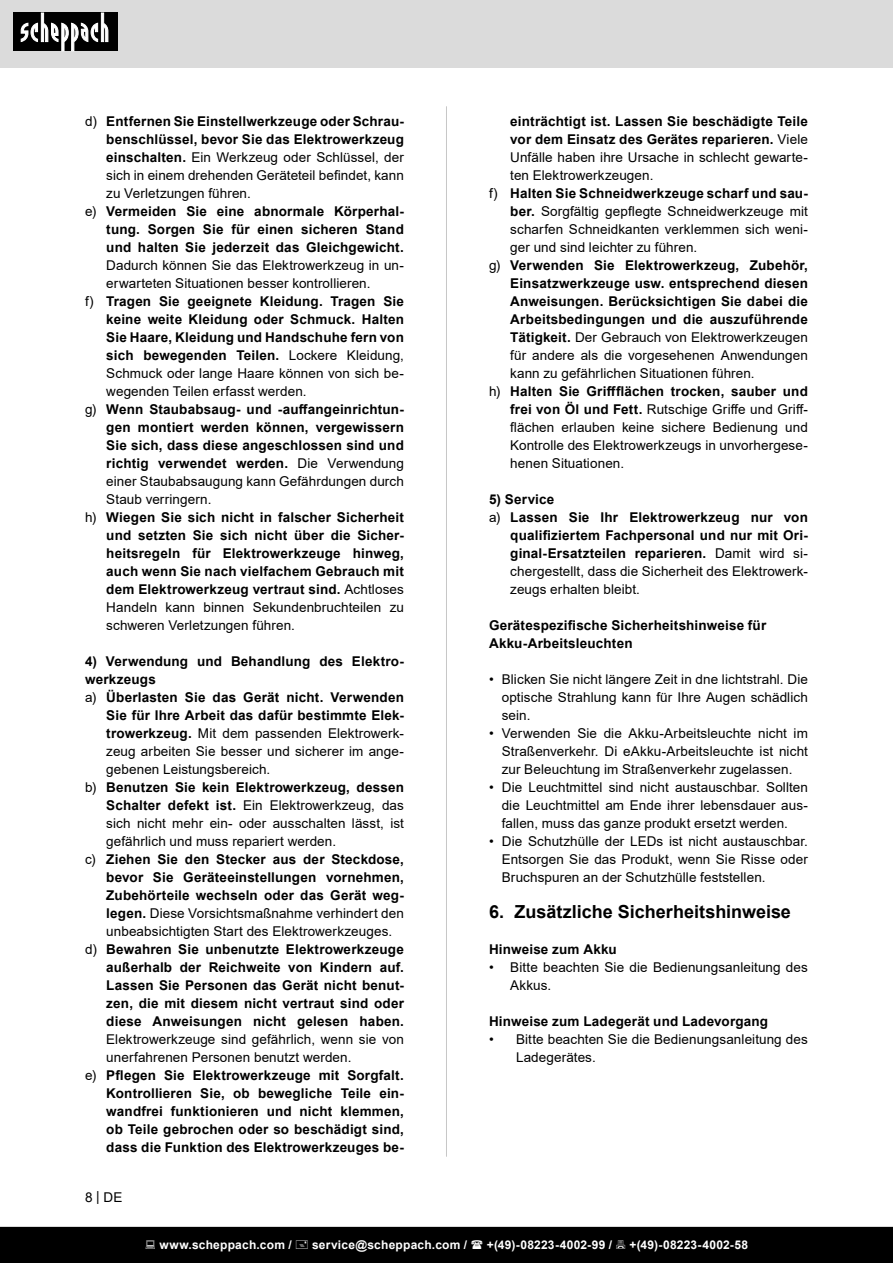
<style>
.page{position:relative;width:893px;height:1263px;background:#fff}
.page>*{position:absolute;margin:0;border:0;box-sizing:border-box;transform-origin:0 0}
.t1{font:700 18px "Arial";color:#000}
.Grundtext_Bold{font:700 13.5px/18px "Arial";letter-spacing:.015em;color:#000;text-align:justify}
.t2{font:13.5px/18px "Arial";letter-spacing:.005em;color:#000;text-align:justify}
.Basiseinstellung{font:700 13.5px "Arial";letter-spacing:.015em;color:#000}
.t3{font:700 12px "Arial";letter-spacing:.02em;color:#fff}
.s1{font-weight:700}
.s2{font-weight:400}
</style>
<div class="page">
<div style="left:0;top:0;width:893px;height:67px;background:#dbdbdb"></div>
<div style="left:13px;top:13px;width:105px;height:38px;background:#000"></div>
<svg style="left:21px;top:13px;width:87px;height:38px"></svg>
<hr style="left:446px;top:106px;width:1px;height:1051px;background:#c7c7c7">
<div style="left:0;top:1227px;width:893px;height:36px;background:#000"></div>
<p class="t2" style="left:106px;top:112px;width:299px;text-indent:-21px">d) <span class="s1">Entfernen Sie Einstellwerkzeuge oder Schrau&shy;benschlüssel, bevor Sie das Elektrowerkzeug einschalten.</span> Ein Werkzeug oder Schlüssel, der sich in einem drehenden Geräteteil befindet, kann zu Verletzungen führen.</p>
<p class="Grundtext_Bold" style="left:106px;top:202px;width:299px;text-indent:-21px"><span class="s2">e)</span> Vermeiden Sie eine abnormale Körperhal&shy;tung. Sorgen Sie für einen sicheren Stand und halten Sie jederzeit das Gleichgewicht.<br><span class="s2">Dadurch können Sie das Elektrowerkzeug in un&shy;erwarteten Situationen besser kontrollieren.</span></p>
<p class="Grundtext_Bold" style="left:106px;top:292px;width:299px;text-indent:-21px"><span class="s2">f)</span> Tragen Sie geeignete Kleidung. Tragen Sie keine weite Kleidung oder Schmuck. Halten Sie Haare, Kleidung und Handschuhe fern von sich bewegenden Teilen. <span class="s2">Lockere Kleidung, Schmuck oder lange Haare können von sich be&shy;wegenden Teilen erfasst werden.</span></p>
<p class="Grundtext_Bold" style="left:106px;top:400px;width:299px;text-indent:-21px"><span class="s2">g)</span> Wenn Staubabsaug- und -auffangeinrichtun&shy;gen montiert werden können, vergewissern Sie sich, dass diese angeschlossen sind und richtig verwendet werden. <span class="s2">Die Verwendung einer Staubabsaugung kann Gefährdungen durch Staub verringern.</span></p>
<p class="Grundtext_Bold" style="left:106px;top:508px;width:299px;text-indent:-21px"><span class="s2">h)</span> Wiegen Sie sich nicht in falscher Sicherheit und setzten Sie sich nicht über die Sicher&shy;heitsregeln für Elektrowerkzeuge hinweg, auch wenn Sie nach vielfachem Gebrauch mit dem Elektrowerkzeug vertraut sind. <span class="s2">Achtloses Handeln kann binnen Sekundenbruchteilen zu schweren Verletzungen führen.</span></p>
<p class="Grundtext_Bold" style="left:85px;top:652px;width:320px">4) Verwendung und Behandlung des Elektro&shy;werkzeugs</p>
<p class="t2" style="left:106px;top:688px;width:299px;text-indent:-21px">a) <span class="s1">Überlasten Sie das Gerät nicht. Verwenden Sie für Ihre Arbeit das dafür bestimmte Elek&shy;trowerkzeug.</span> Mit dem passenden Elektrowerk&shy;zeug arbeiten Sie besser und sicherer im ange&shy;gebenen Leistungsbereich.</p>
<p class="t2" style="left:106px;top:778px;width:299px;text-indent:-21px">b) <span class="s1">Benutzen Sie kein Elektrowerkzeug, dessen Schalter defekt ist.</span> Ein Elektrowerkzeug, das sich nicht mehr ein- oder ausschalten lässt, ist gefährlich und muss repariert werden.</p>
<p class="Grundtext_Bold" style="left:106px;top:850px;width:299px;text-indent:-21px"><span class="s2">c)</span> Ziehen Sie den Stecker aus der Steckdose, bevor Sie Geräteeinstellungen vornehmen, Zubehörteile wechseln oder das Gerät weg&shy;legen. <span class="s2">Diese Vorsichtsmaßnahme verhindert den unbeabsichtigten Start des Elektrowerkzeuges.</span></p>
<p class="Grundtext_Bold" style="left:106px;top:940px;width:299px;text-indent:-21px"><span class="s2">d)</span> Bewahren Sie unbenutzte Elektrowerkzeuge außerhalb der Reichweite von Kindern auf.<br>Lassen Sie Personen das Gerät nicht benut&shy;zen, die mit diesem nicht vertraut sind oder diese Anweisungen nicht gelesen haben.<br><span class="s2">Elektrowerkzeuge sind gefährlich, wenn sie von unerfahrenen Personen benutzt werden.</span></p>
<p class="Grundtext_Bold" style="left:106px;top:1066px;width:299px;text-indent:-21px"><span class="s2">e)</span> Pflegen Sie Elektrowerkzeuge mit Sorgfalt.<br>Kontrollieren Sie, ob bewegliche Teile ein&shy;wandfrei funktionieren und nicht klemmen, ob Teile gebrochen oder so beschädigt sind, dass die Funktion des Elektrowerkzeuges be-</p>
<p class="t2" style="left:85px;top:1188px;width:39px">8 | DE</p>
<p class="Grundtext_Bold" style="left:510px;top:112px;width:299px">einträchtigt ist. Lassen Sie beschädigte Teile vor dem Einsatz des Gerätes reparieren. <span class="s2">Viele Unfälle haben ihre Ursache in schlecht gewarte&shy;ten Elektrowerkzeugen.</span></p>
<p class="t2" style="left:510px;top:184px;width:299px;text-indent:-21px">f) <span class="s1">Halten Sie Schneidwerkzeuge scharf und sau&shy;ber.</span> Sorgfältig gepflegte Schneidwerkzeuge mit scharfen Schneidkanten verklemmen sich weni&shy;ger und sind leichter zu führen.</p>
<p class="Grundtext_Bold" style="left:510px;top:256px;width:299px;text-indent:-21px"><span class="s2">g)</span> Verwenden Sie Elektrowerkzeug, Zubehör, Einsatzwerkzeuge usw. entsprechend diesen Anweisungen. Berücksichtigen Sie dabei die Arbeitsbedingungen und die auszuführende Tätigkeit. <span class="s2">Der Gebrauch von Elektrowerkzeugen für andere als die vorgesehenen Anwendungen kann zu gefährlichen Situationen führen.</span></p>
<p class="t2" style="left:510px;top:382px;width:299px;text-indent:-21px">h) <span class="s1">Halten Sie Griffflächen trocken, sauber und frei von Öl und Fett.</span> Rutschige Griffe und Griff&shy;flächen erlauben keine sichere Bedienung und Kontrolle des Elektrowerkzeugs in unvorhergese&shy;henen Situationen.</p>
<p class="Basiseinstellung" style="left:489px;top:490px;width:67px">5) Service</p>
<p class="Grundtext_Bold" style="left:510px;top:508px;width:299px;text-indent:-21px"><span class="s2">a)</span> Lassen Sie Ihr Elektrowerkzeug nur von qualifiziertem Fachpersonal und nur mit Ori&shy;ginal-Ersatzteilen reparieren. <span class="s2">Damit wird si&shy;chergestellt, dass die Sicherheit des Elektrowerk&shy;zeugs erhalten bleibt.</span></p>
<p class="Grundtext_Bold" style="left:489px;top:616px;width:279px">Gerätespezifische Sicherheitshinweise für</p>
<p class="Grundtext_Bold" style="left:489px;top:634px;width:145px">Akku-Arbeitsleuchten</p>
<p class="t2" style="left:502px;top:670px;width:308px;text-indent:-13px">• Blicken Sie nicht längere Zeit in dne lichtstrahl. Die optische Strahlung kann für Ihre Augen schädlich sein.</p>
<p class="t2" style="left:502px;top:724px;width:308px;text-indent:-13px">• Verwenden Sie die Akku-Arbeitsleuchte nicht im Straßenverkehr. Di eAkku-Arbeitsleuchte ist nicht zur Beleuchtung im Straßenverkehr zugelassen.</p>
<p class="t2" style="left:502px;top:778px;width:308px;text-indent:-13px">• Die Leuchtmittel sind nicht austauschbar. Sollten die Leuchtmittel am Ende ihrer lebensdauer aus&shy;fallen, muss das ganze produkt ersetzt werden.</p>
<p class="t2" style="left:502px;top:832px;width:308px;text-indent:-13px">• Die Schutzhülle der LEDs ist nicht austauschbar.<br>Entsorgen Sie das Produkt, wenn Sie Risse oder Bruchspuren an der Schutzhülle feststellen.</p>
<p class="t1" style="left:489px;top:899px;width:303px">6. Zusätzliche Sicherheitshinweise</p>
<p class="Grundtext_Bold" style="left:489px;top:940px;width:129px">Hinweise zum Akku</p>
<p class="t2" style="left:510px;top:958px;width:299px;text-indent:-21px">• Bitte beachten Sie die Bedienungsanleitung des<br>Akkus.</p>
<p class="Grundtext_Bold" style="left:489px;top:1012px;width:281px">Hinweise zum Ladegerät und Ladevorgang</p>
<p class="t2" style="left:516px;top:1030px;width:293px;text-indent:-27px">• Bitte beachten Sie die Bedienungsanleitung des<br>Ladegerätes.</p>
<p class="t3" style="left:159px;top:1236px;width:134px">www.scheppach.com /</p>
<p class="t3" style="left:312px;top:1236px;width:157px">service@scheppach.com /</p>
<p class="t3" style="left:487px;top:1236px;width:127px">+(49)-08223-4002-99 /</p>
<p class="t3" style="left:629px;top:1236px;width:120px">+(49)-08223-4002-58</p>
</div>
